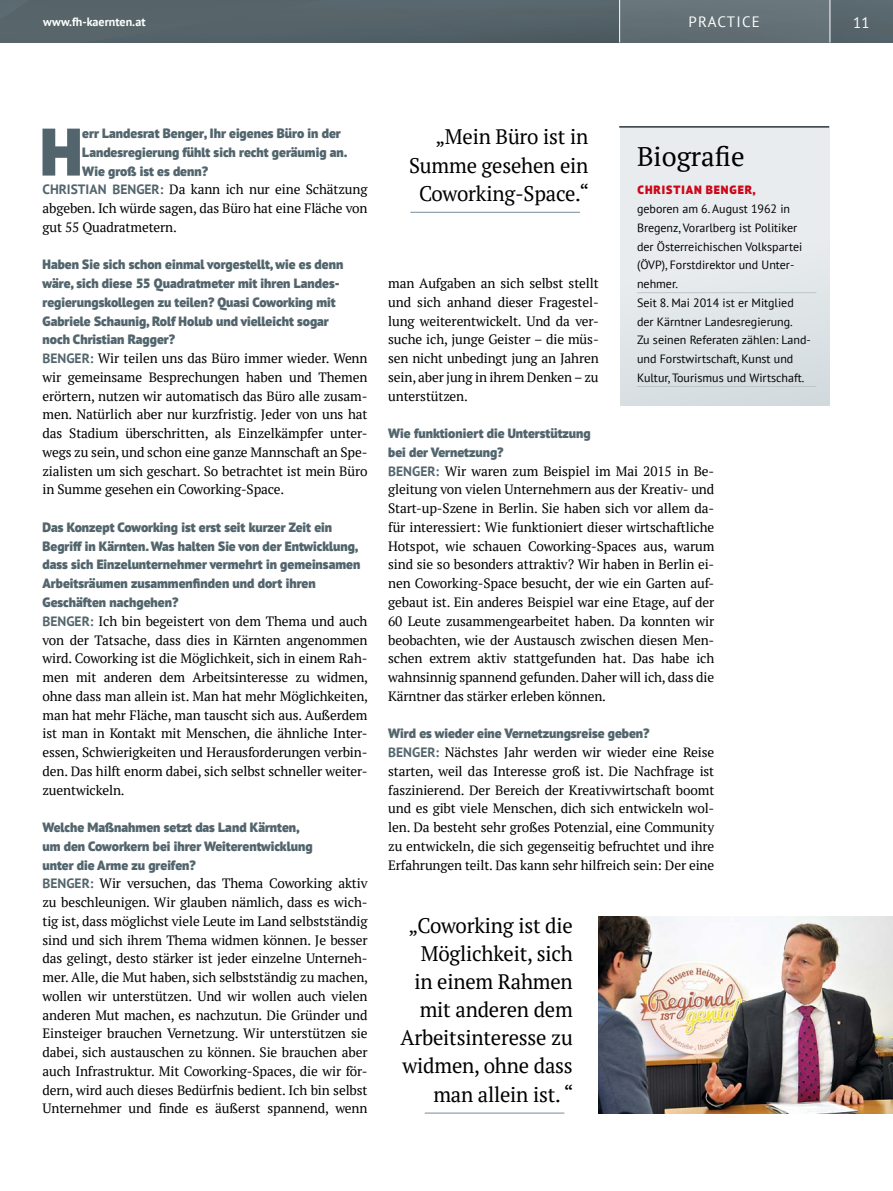
<style>
.page{position:relative;width:893px;height:1191px;background:#fff}
.page>*{position:absolute;margin:0;border:0;box-sizing:border-box;transform-origin:0 0}
.GT-Frage{font:900 67.05px "PT Sans Pro";color:#52656d}
.ÜS-Infobox{font:27px "PT Serif";color:#000}
.Zitat{font:21px/28px "PT Serif";letter-spacing:-.01em;color:#000;text-align:right}
.t1{font:15px "PT Sans";letter-spacing:.065em;color:#fff}
.GT{font:13.5px/18.8px "PT Serif";letter-spacing:-.01em;color:#000;text-align:justify}
.GT-Frage-2{font:900 13.5px/18.8px "PT Sans Pro";color:#52656d}
.GT-Infobox-Liste{font:12px/18.8px "PT Sans";color:#000}
.t2{font:700 12px "PT Sans";color:#fff}
.s1{font-family:"PT Sans";font-weight:700;color:#52656d}
.s2{font-family:"PT Sans Pro";font-weight:900;color:#cc071a}
</style>
<div class="page">
<div style="left:0;top:0;width:893px;height:43px;background:#56646a"></div>
<div style="left:620px;top:0;width:210px;height:42px;background:#637076"></div>
<hr style="left:619px;top:0;width:1px;height:43px;background:#fff">
<hr style="left:830px;top:0;width:1px;height:43px;background:#fff">
<hr style="left:425px;top:1112px;width:139px;height:1px;background:#738e99">
<div style="left:620px;top:128px;width:209px;height:277px;background:linear-gradient(to right,#e5e9ec,#e1e6e9)"></div>
<hr style="left:637px;top:292px;width:179px;height:1px;background:#bcc6cb">
<hr style="left:637px;top:386px;width:179px;height:1px;background:#bcc6cb">
<hr style="left:619px;top:126px;width:210px;height:2px;background:#29363a">
<img style="left:598px;top:916px;width:295px;height:197px">
<hr style="left:410px;top:212px;width:170px;height:1px;background:#738e99">
<p class="t2" style="left:43px;top:14px;width:104px">www.fh-kaernten.at</p>
<p class="t1" style="left:689px;top:12px;width:73px">PRACTICE</p>
<p class="t1" style="left:853px;top:13px;width:18px">11</p>
<p class="GT-Frage" style="left:40px;top:107px;width:44px">H</p>
<p class="GT-Frage-2" style="left:82px;top:124px;width:267px">err Landesrat Benger, Ihr eigenes Büro in der<br>Landesregierung fühlt sich recht geräumig an.<br>Wie groß ist es denn?</p>
<p class="GT" style="left:43px;top:180px;width:326px"><span class="s1">CHRISTIAN BENGER:</span> Da kann ich nur eine Schätzung abgeben. Ich würde sagen, das Büro hat eine Fläche von gut 55 Quadratmetern.</p>
<p class="GT-Frage-2" style="left:43px;top:255px;width:302px">Haben Sie sich schon einmal vorgestellt, wie es denn wäre, sich diese 55 Quadratmeter mit ihren Landes&shy;regierungskollegen zu teilen? Quasi Coworking mit Gabriele Schaunig, Rolf Holub und vielleicht sogar noch Christian Ragger?</p>
<p class="GT" style="left:43px;top:349px;width:327px"><span class="s1">BENGER:</span> Wir teilen uns das Büro immer wieder. Wenn wir gemeinsame Besprechungen haben und Themen erörtern, nutzen wir automatisch das Büro alle zusam&shy;men. Natürlich aber nur kurzfristig. Jeder von uns hat das Stadium überschritten, als Einzelkämpfer unter&shy;wegs zu sein, und schon eine ganze Mannschaft an Spe&shy;zialisten um sich geschart. So betrachtet ist mein Büro in Summe gesehen ein Coworking-Space.</p>
<p class="GT-Frage-2" style="left:43px;top:517px;width:319px">Das Konzept Coworking ist erst seit kurzer Zeit ein Begriff in Kärnten. Was halten Sie von der Entwicklung, dass sich Einzelunternehmer vermehrt in gemeinsamen Arbeitsräumen zusammenfinden und dort ihren Geschäften nachgehen?</p>
<p class="GT" style="left:43px;top:611px;width:327px"><span class="s1">BENGER:</span> Ich bin begeistert von dem Thema und auch von der Tatsache, dass dies in Kärnten angenommen wird. Coworking ist die Möglichkeit, sich in einem Rah&shy;men mit anderen dem Arbeitsinteresse zu widmen, ohne dass man allein ist. Man hat mehr Möglichkeiten, man hat mehr Fläche, man tauscht sich aus. Außerdem ist man in Kontakt mit Menschen, die ähnliche Inter&shy;essen, Schwierigkeiten und Herausforderungen verbin&shy;den. Das hilft enorm dabei, sich selbst schneller weiter&shy;zuentwickeln.</p>
<p class="GT-Frage-2" style="left:43px;top:817px;width:272px">Welche Maßnahmen setzt das Land Kärnten, um den Coworkern bei ihrer Weiterentwicklung unter die Arme zu greifen?</p>
<p class="GT" style="left:43px;top:874px;width:327px"><span class="s1">BENGER:</span> Wir versuchen, das Thema Coworking aktiv zu beschleunigen. Wir glauben nämlich, dass es wich&shy;tig ist, dass möglichst viele Leute im Land selbstständig sind und sich ihrem Thema widmen können. Je besser das gelingt, desto stärker ist jeder einzelne Unterneh&shy;mer. Alle, die Mut haben, sich selbstständig zu machen, wollen wir unterstützen. Und wir wollen auch vielen anderen Mut machen, es nachzutun. Die Gründer und Einsteiger brauchen Vernetzung. Wir unterstützen sie dabei, sich austauschen zu können. Sie brauchen aber auch Infrastruktur. Mit Coworking-Spaces, die wir för&shy;dern, wird auch dieses Bedürfnis bedient. Ich bin selbst Unternehmer und finde es äußerst spannend, wenn</p>
<p class="Zitat" style="left:409px;top:123px;width:182px">„Mein Büro ist in<br>Summe gesehen ein<br>Coworking-Space.“</p>
<p class="ÜS-Infobox" style="left:637px;top:138px;width:109px">Biografie</p>
<p class="GT-Infobox-Liste" style="left:637px;top:180px;width:167px"><span class="s2">CHRISTIAN BENGER,<br></span>geboren am 6. August 1962 in<br>Bregenz, Vorarlberg ist Politiker der Österreichischen Volkspartei (ÖVP), Forstdirektor und Unter&shy;nehmer.</p>
<p class="GT-Infobox-Liste" style="left:637px;top:293px;width:175px">Seit 8. Mai 2014 ist er Mitglied der Kärntner Landesregierung.<br>Zu seinen Referaten zählen: Land&shy;und Forstwirtschaft, Kunst und<br>Kultur, Tourismus und Wirtschaft.</p>
<p class="GT" style="left:388px;top:274px;width:212px">man Aufgaben an sich selbst stellt und sich anhand dieser Fragestel&shy;lung weiterentwickelt. Und da ver&shy;suche ich, junge Geister – die müs&shy;sen nicht unbedingt jung an Jahren sein, aber jung in ihrem Denken – zu unterstützen.</p>
<p class="GT-Frage-2" style="left:388px;top:424px;width:204px">Wie funktioniert die Unterstützung bei der Vernetzung?</p>
<p class="GT" style="left:388px;top:461px;width:328px"><span class="s1">BENGER:</span> Wir waren zum Beispiel im Mai 2015 in Be&shy;gleitung von vielen Unternehmern aus der Kreativ- und Start-up-Szene in Berlin. Sie haben sich vor allem da&shy;für interessiert: Wie funktioniert dieser wirtschaftliche Hotspot, wie schauen Coworking-Spaces aus, warum sind sie so besonders attraktiv? Wir haben in Berlin ei&shy;nen Coworking-Space besucht, der wie ein Garten auf&shy;gebaut ist. Ein anderes Beispiel war eine Etage, auf der 60 Leute zusammengearbeitet haben. Da konnten wir beobachten, wie der Austausch zwischen diesen Men&shy;schen extrem aktiv stattgefunden hat. Das habe ich wahnsinnig spannend gefunden. Daher will ich, dass die Kärntner das stärker erleben können.</p>
<p class="GT-Frage-2" style="left:388px;top:724px;width:263px">Wird es wieder eine Vernetzungsreise geben?</p>
<p class="GT" style="left:388px;top:742px;width:328px"><span class="s1">BENGER:</span> Nächstes Jahr werden wir wieder eine Reise starten, weil das Interesse groß ist. Die Nachfrage ist faszinierend. Der Bereich der Kreativwirtschaft boomt und es gibt viele Menschen, dich sich entwickeln wol&shy;len. Da besteht sehr großes Potenzial, eine Community zu entwickeln, die sich gegenseitig befruchtet und ihre Erfahrungen teilt. Das kann sehr hilfreich sein: Der eine</p>
<p class="Zitat" style="left:401px;top:911px;width:175px">„Coworking ist die<br>Möglichkeit, sich in einem Rahmen mit anderen dem<br>Arbeitsinteresse zu widmen, ohne dass man allein ist. “</p>
</div>
